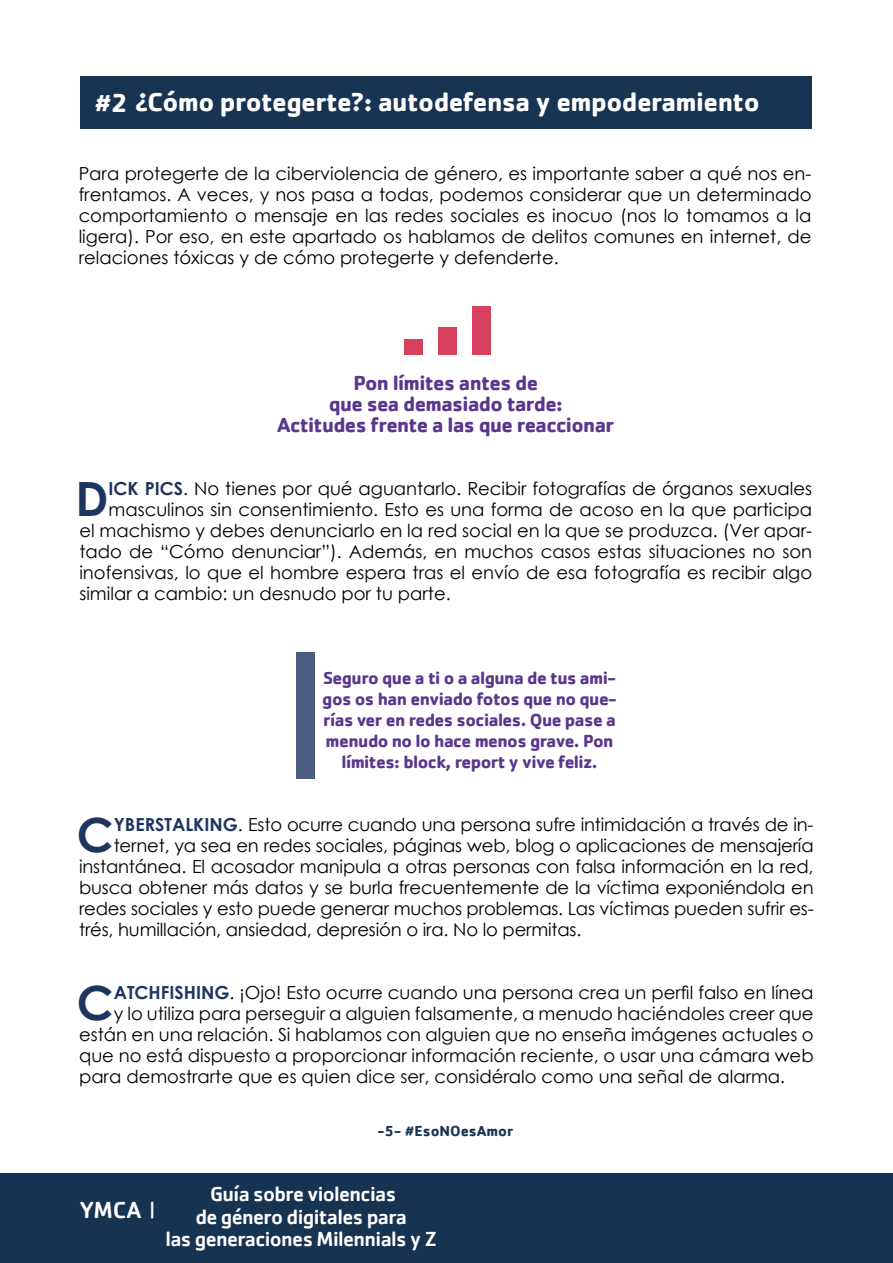
<style>
.page{position:relative;width:893px;height:1263px;background:#fff}
.page>*{position:absolute;margin:0;border:0;box-sizing:border-box;transform-origin:0 0}
.t1{font:700 47.25px "Century Gothic";color:#1e355f}
.t2{font:700 27px "Cachet";letter-spacing:-.02em;color:#fff}
.t3{font:500 24px "Cachet";color:#fff}
.t4{font:700 21px/21px "Cachet";letter-spacing:-.03em;color:#59378d;text-align:center}
.t5{font:500 21px/22.5px "Cachet";letter-spacing:-.03em;color:#fff;text-align:center}
.t6{font:18px/21px "Century Gothic";color:#000;text-align:justify}
.t7{font:700 18px/21px "Cachet";letter-spacing:-.03em;color:#59378d;text-align:center}
.t8{font:700 15px "Cachet";color:#183453}
.s1{font-weight:700;color:#1e355f}
.s2{font-size:18px}
</style>
<div class="page">
<div style="left:0;top:1174px;width:893px;height:89px;background:#163352"></div>
<div style="left:80px;top:76px;width:731px;height:52px;background:#183453"></div>
<div style="left:472px;top:307px;width:18px;height:48px;background:#d7415e"></div>
<div style="left:438px;top:328px;width:18px;height:27px;background:#d7415e"></div>
<div style="left:404px;top:339px;width:19px;height:16px;background:#d7415e"></div>
<div style="left:296px;top:652px;width:18px;height:127px;background:#4b5d7f"></div>
<h2 class="t2" style="left:94px;top:85px;width:667px">#2 ¿Cómo protegerte?: autodefensa y empoderamiento</h2>
<p class="t6" style="left:79px;top:163px;width:734px">Para protegerte de la ciberviolencia de género, es importante saber a qué nos en&shy;frentamos. A veces, y nos pasa a todas, podemos considerar que un determinado comportamiento o mensaje en las redes sociales es inocuo (nos lo tomamos a la ligera). Por eso, en este apartado os hablamos de delitos comunes en internet, de relaciones tóxicas y de cómo protegerte y defenderte.</p>
<p class="t4" style="left:277px;top:372px;width:338px">Pon límites antes de<br>que sea demasiado tarde:<br>Actitudes frente a las que reaccionar</p>
<h1 class="t1" style="left:75px;top:463px;width:35px">D</h1>
<p class="t6" style="left:109px;top:478px;width:705px"><span class="s1">ICK PICS</span>. No tienes por qué aguantarlo. Recibir fotografías de órganos sexuales</p>
<p class="t6" style="left:109px;top:499px;width:705px">masculinos sin consentimiento. Esto es una forma de acoso en la que participa</p>
<p class="t6" style="left:79px;top:520px;width:734px">el machismo y debes denunciarlo en la red social en la que se produzca. (Ver apar-</p>
<p class="t6" style="left:79px;top:541px;width:734px">tado de “Cómo denunciar”). Además, en muchos casos estas situaciones no son</p>
<p class="t6" style="left:79px;top:562px;width:734px">inofensivas, lo que el hombre espera tras el envío de esa fotografía es recibir algo</p>
<p class="t6" style="left:79px;top:583px;width:373px">similar a cambio: un desnudo por tu parte.</p>
<p class="t7" style="left:322px;top:667px;width:296px">Seguro que a ti o a alguna de tus ami&shy;gos os han enviado fotos que no que&shy;rías ver en redes sociales. Que pase a menudo no lo hace menos grave. Pon límites: block, report y vive feliz.</p>
<h1 class="t1" style="left:77px;top:799px;width:38px">C</h1>
<p class="t6" style="left:114px;top:814px;width:701px"><span class="s1">YBERSTALKING</span>. Esto ocurre cuando una persona sufre intimidación a través de in-</p>
<p class="t6" style="left:114px;top:835px;width:701px">ternet, ya sea en redes sociales, páginas web, blog o aplicaciones de mensajería</p>
<p class="t6" style="left:79px;top:856px;width:736px">instantánea. El acosador manipula a otras personas con falsa información en la red,</p>
<p class="t6" style="left:79px;top:877px;width:736px">busca obtener más datos y se burla frecuentemente de la víctima exponiéndola en</p>
<p class="t6" style="left:79px;top:898px;width:736px">redes sociales y esto puede generar muchos problemas. Las víctimas pueden sufrir es-</p>
<p class="t6" style="left:79px;top:919px;width:504px">trés, humillación, ansiedad, depresión o ira. No lo permitas.</p>
<h1 class="t1" style="left:77px;top:967px;width:38px">C</h1>
<p class="t6" style="left:114px;top:982px;width:701px"><span class="s1">ATCHFISHING</span>. ¡Ojo! Esto ocurre cuando una persona crea un perfil falso en línea</p>
<p class="t6" style="left:114px;top:1003px;width:701px">y lo utiliza para perseguir a alguien falsamente, a menudo haciéndoles creer que</p>
<p class="t6" style="left:79px;top:1024px;width:736px">están en una relación. Si hablamos con alguien que no enseña imágenes actuales o</p>
<p class="t6" style="left:79px;top:1045px;width:736px">que no está dispuesto a proporcionar información reciente, o usar una cámara web</p>
<p class="t6" style="left:79px;top:1066px;width:708px">para demostrarte que es quien dice ser, considéralo como una señal de alarma.</p>
<p class="t8" style="left:377px;top:1121px;width:137px">-5- #EsoNOesAmor</p>
<h3 class="t3" style="left:79px;top:1195px;width:76px">YMCA <span class="s2">|</span></h3>
<p class="t5" style="left:165px;top:1182px;width:273px">Guía sobre violencias<br>de género digitales para<br>las generaciones Milennials y Z</p>
</div>
